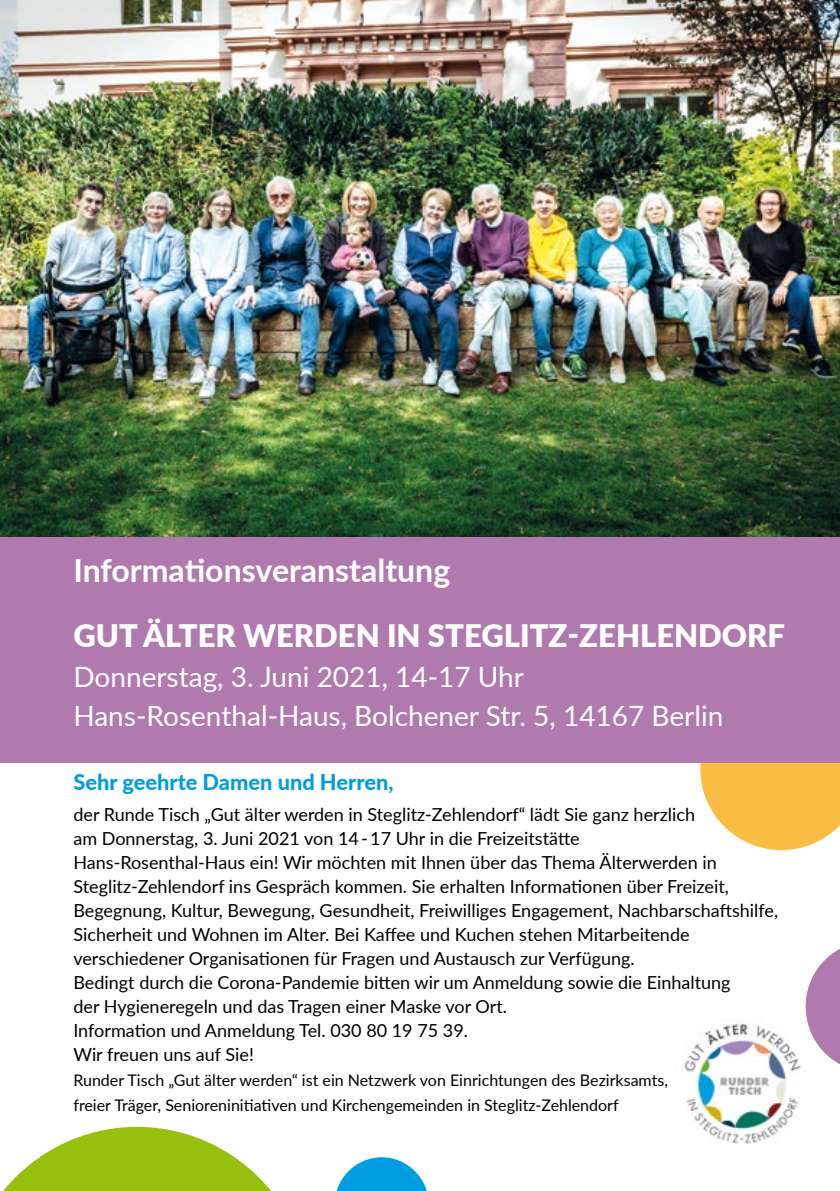
<style>
.page{position:relative;width:840px;height:1191px;background:#fff}
.page>*{position:absolute;margin:0;border:0;box-sizing:border-box;transform-origin:0 0}
.t1{font:700 32px "Lato";color:#fff}
.t2{font:900 31px "Lato";color:#fff}
.t3{font:28px/39.6px "Lato";color:#fff}
.t4{font:800 21.8px "Lato";color:#009ee0}
.t5{font:18px/24px "Lato";color:#000}
.t6{font:16px/24.8px "Lato";color:#000}
</style>
<div class="page">
<svg style="left:3px;top:1126px;width:268px;height:65px"></svg>
<img style="left:684px;top:1024px;width:117px;height:120px">
<svg style="left:805px;top:949px;width:34px;height:115px"></svg>
<svg style="left:700px;top:763px;width:139px;height:87px;background:#fac75f"></svg>
<svg style="left:336px;top:1157px;width:91px;height:34px"></svg>
<div style="left:0;top:519px;width:839px;height:244px;background:#b07aaf"></div>
<img style="left:0;top:0;width:839px;height:536px">
<h1 class="t1" style="left:73px;top:547px;width:378px">Informationsveranstaltung</h1>
<h2 class="t2" style="left:73px;top:612px;width:712px">GUT ÄLTER WERDEN IN STEGLITZ-ZEHLENDORF</h2>
<h3 class="t3" style="left:73px;top:655px;width:651px">Donnerstag, 3. Juni 2021, 14-17 Uhr<br>Hans-Rosenthal-Haus, Bolchener Str. 5, 14167 Berlin</h3>
<p class="t4" style="left:73px;top:765px;width:321px">Sehr geehrte Damen und Herren,</p>
<p class="t5" style="left:73px;top:801px;width:705px">der Runde Tisch „Gut älter werden in Steglitz-Zehlendorf“ lädt Sie ganz herzlich<br>am Donnerstag, 3. Juni 2021 von 14 - 17 Uhr in die Freizeitstätte<br>Hans-Rosenthal-Haus ein! Wir möchten mit Ihnen über das Thema Älterwerden in Steglitz-Zehlendorf ins Gespräch kommen. Sie erhalten Informationen über Freizeit, Begegnung, Kultur, Bewegung, Gesundheit, Freiwilliges Engagement, Nachbarschaftshilfe, Sicherheit und Wohnen im Alter. Bei Kaffee und Kuchen stehen Mitarbeitende verschiedener Organisationen für Fragen und Austausch zur Verfügung.<br>Bedingt durch die Corona-Pandemie bitten wir um Anmeldung sowie die Einhaltung<br>der Hygieneregeln und das Tragen einer Maske vor Ort.<br>Information und Anmeldung Tel. 030 80 19 75 39.<br>Wir freuen uns auf Sie!</p>
<p class="t6" style="left:73px;top:1067px;width:595px">Runder Tisch „Gut älter werden“ ist ein Netzwerk von Einrichtungen des Bezirksamts, freier Träger, Senioreninitiativen und Kirchengemeinden in Steglitz-Zehlendorf</p>
</div>
